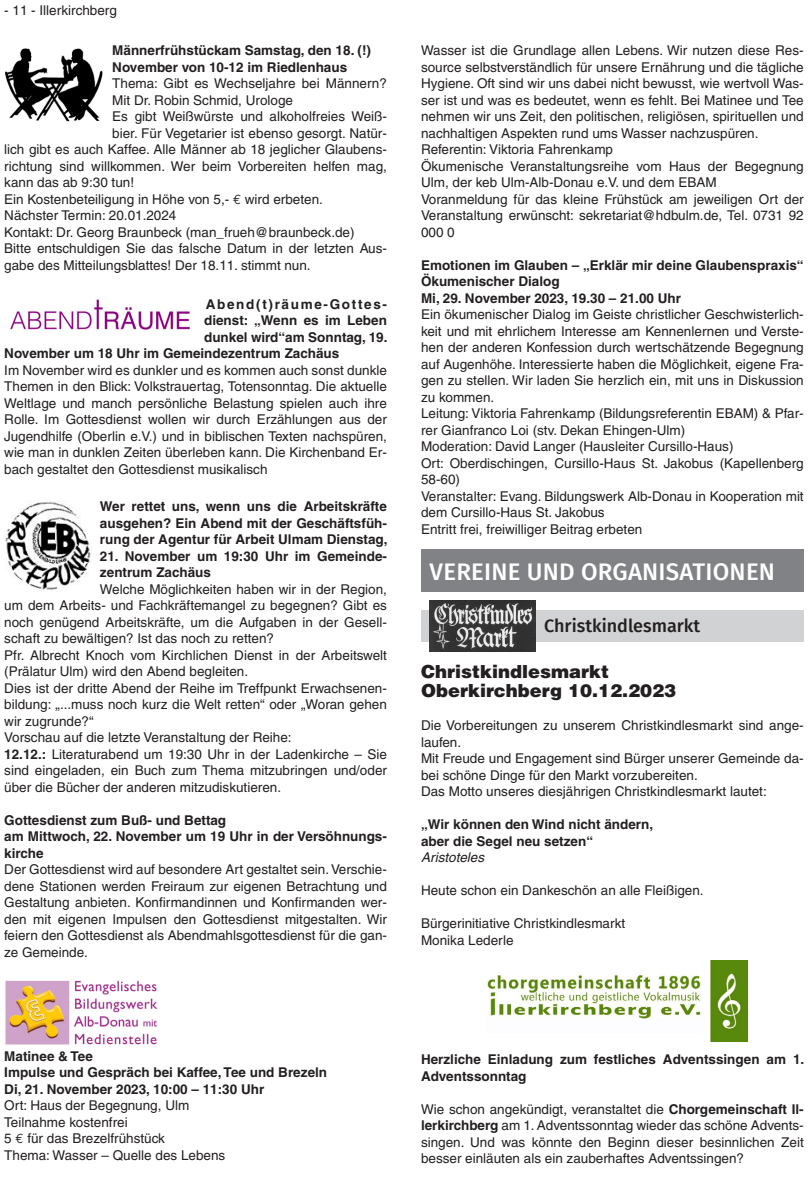
<style>
.page{position:relative;width:808px;height:1178px;background:#fff}
.page>*{position:absolute;margin:0;border:0;box-sizing:border-box;transform-origin:0 0}
.t1{font:500 24px "Fira Sans";letter-spacing:.01em;color:#fff}
.t2{font:900 18px/19.5px "Helvetica";color:#231f20}
.t3{font:500 18px "Fira Sans";color:#231f20}
.t4{font:13.5px/16.5px "Helvetica";color:#231f20}
.t5{font:700 13.5px/16.5px "Helvetica";color:#231f20}
.t6{font:700 13.5px "Helvetica";letter-spacing:.125em;color:#231f20}
.t7{font:italic 13.5px "Helvetica";color:#231f20}
.s1{font-family:"Euro Mono"}
.s2{font-weight:700}
</style>
<div class="page">
<img style="left:5px;top:48px;width:98px;height:73px">
<img style="left:10px;top:299px;width:180px;height:31px">
<img style="left:5px;top:502px;width:86px;height:88px">
<img style="left:5px;top:980px;width:153px;height:64px">
<div style="left:421px;top:549px;width:383px;height:43px;background:#808285"></div>
<div style="left:421px;top:610px;width:383px;height:32px;background:#d1d2d4"></div>
<img style="left:429px;top:601px;width:107px;height:50px">
<img style="left:487px;top:960px;width:260px;height:81px">
<p class="t4" style="left:4px;top:2px;width:114px">- 11 - Illerkirchberg</p>
<p class="t5" style="left:112px;top:42px;width:260px">Männerfrühstückam Samstag, den 18. (!)<br>November von 10-12 im Riedlenhaus</p>
<p class="t4" style="left:112px;top:75px;width:276px">Thema: Gibt es Wechseljahre bei Männern?</p>
<p class="t4" style="left:112px;top:92px;width:182px">Mit Dr. Robin Schmid, Urologe</p>
<p class="t4" style="left:112px;top:108px;width:276px">Es gibt Weißwürste und alkoholfreies Weiß-</p>
<p class="t4" style="left:112px;top:125px;width:276px">bier. Für Vegetarier ist ebenso gesorgt. Natür-</p>
<p class="t4" style="left:4px;top:141px;width:384px">lich gibt es auch Kaffee. Alle Männer ab 18 jeglicher Glaubens-</p>
<p class="t4" style="left:4px;top:158px;width:384px">richtung sind willkommen. Wer beim Vorbereiten helfen mag,</p>
<p class="t4" style="left:4px;top:174px;width:131px">kann das ab 9:30 tun!</p>
<p class="t4" style="left:4px;top:191px;width:320px">Ein Kostenbeteiligung in Höhe von 5,- <span class="s1">€</span> wird erbeten.</p>
<p class="t4" style="left:4px;top:207px;width:174px">Nächster Termin: 20.01.2024</p>
<p class="t4" style="left:4px;top:224px;width:352px">Kontakt: Dr. Georg Braunbeck (man_frueh@braunbeck.de)</p>
<p class="t4" style="left:4px;top:240px;width:384px">Bitte entschuldigen Sie das falsche Datum in der letzten Aus-</p>
<p class="t4" style="left:4px;top:257px;width:308px">gabe des Mitteilungsblattes! Der 18.11. stimmt nun.</p>
<p class="t6" style="left:206px;top:296px;width:183px">Abend(t)räume-Gottes-</p>
<p class="t5" style="left:204px;top:312px;width:184px">dienst: „Wenn es im Leben</p>
<p class="t5" style="left:204px;top:329px;width:185px">dunkel wird“am Sonntag, 19.</p>
<p class="t5" style="left:4px;top:345px;width:337px">November um 18 Uhr im Gemeindezentrum Zachäus</p>
<p class="t4" style="left:4px;top:362px;width:384px;text-align:justify">Im November wird es dunkler und es kommen auch sonst dunkle Themen in den Blick: Volkstrauertag, Totensonntag. Die aktuelle Weltlage und manch persönliche Belastung spielen auch ihre Rolle. Im Gottesdienst wollen wir durch Erzählungen aus der Jugendhilfe (Oberlin e.V.) und in biblischen Texten nachspüren, wie man in dunklen Zeiten überleben kann. Die Kirchenband Er&shy;bach gestaltet den Gottesdienst musikalisch</p>
<p class="t5" style="left:100px;top:498px;width:289px;text-align:justify">Wer rettet uns, wenn uns die Arbeitskräfte ausgehen? Ein Abend mit der Geschäftsfüh&shy;rung der Agentur für Arbeit Ulmam Dienstag,</p>
<p class="t5" style="left:100px;top:547px;width:289px">21. November um 19:30 Uhr im Gemeinde&shy;zentrum Zachäus</p>
<p class="t4" style="left:4px;top:581px;width:384px;text-indent:96px">Welche Möglichkeiten haben wir in der Region, um dem Arbeits- und Fachkräftemangel zu begegnen? Gibt es noch genügend Arbeitskräfte, um die Aufgaben in der Gesell&shy;schaft zu bewältigen? Ist das noch zu retten?<br>Pfr. Albrecht Knoch vom Kirchlichen Dienst in der Arbeitswelt (Prälatur Ulm) wird den Abend begleiten.<br>Dies ist der dritte Abend der Reihe im Treffpunkt Erwachsenen&shy;bildung: „...muss noch kurz die Welt retten“ oder „Woran gehen wir zugrunde?“<br>Vorschau auf die letzte Veranstaltung der Reihe:<br><span class="s2">12.12.:</span> Literaturabend um 19:30 Uhr in der Ladenkirche – Sie sind eingeladen, ein Buch zum Thema mitzubringen und/oder über die Bücher der anderen mitzudiskutieren.</p>
<p class="t5" style="left:4px;top:811px;width:384px">Gottesdienst zum Buß- und Bettag<br>am Mittwoch, 22. November um 19 Uhr in der Versöhnungs&shy;kirche</p>
<p class="t4" style="left:4px;top:861px;width:384px;text-align:justify">Der Gottesdienst wird auf besondere Art gestaltet sein. Verschie&shy;dene Stationen werden Freiraum zur eigenen Betrachtung und Gestaltung anbieten. Konfirmandinnen und Konfirmanden wer&shy;den mit eigenen Impulsen den Gottesdienst mitgestalten. Wir feiern den Gottesdienst als Abendmahlsgottesdienst für die gan&shy;ze Gemeinde.</p>
<p class="t4" style="left:421px;top:42px;width:384px">Wasser ist die Grundlage allen Lebens. Wir nutzen diese Res&shy;source selbstverständlich für unsere Ernährung und die tägliche Hygiene. Oft sind wir uns dabei nicht bewusst, wie wertvoll Was&shy;ser ist und was es bedeutet, wenn es fehlt. Bei Matinee und Tee nehmen wir uns Zeit, den politischen, religiösen, spirituellen und nachhaltigen Aspekten rund ums Wasser nachzuspüren.<br>Referentin: Viktoria Fahrenkamp<br>Ökumenische Veranstaltungsreihe vom Haus der Begegnung Ulm, der keb Ulm-Alb-Donau e.V. und dem EBAM Voranmeldung für das kleine Frühstück am jeweiligen Ort der Veranstaltung erwünscht: sekretariat@hdbulm.de, Tel. 0731 92<br>000 0</p>
<p class="t5" style="left:421px;top:256px;width:384px">Emotionen im Glauben – „Erklär mir deine Glaubenspraxis“<br>Ökumenischer Dialog<br>Mi, 29. November 2023, 19.30 – 21.00 Uhr</p>
<p class="t4" style="left:421px;top:306px;width:384px">Ein ökumenischer Dialog im Geiste christlicher Geschwisterlich&shy;keit und mit ehrlichem Interesse am Kennenlernen und Verste&shy;hen der anderen Konfession durch wertschätzende Begegnung auf Augenhöhe. Interessierte haben die Möglichkeit, eigene Fra&shy;gen zu stellen. Wir laden Sie herzlich ein, mit uns in Diskussion zu kommen.<br>Leitung: Viktoria Fahrenkamp (Bildungsreferentin EBAM) &amp; Pfar&shy;rer Gianfranco Loi (stv. Dekan Ehingen-Ulm)<br>Moderation: David Langer (Hausleiter Cursillo-Haus)<br>Ort: Oberdischingen, Cursillo-Haus St. Jakobus (Kapellenberg 58-60)<br>Veranstalter: Evang. Bildungswerk Alb-Donau in Kooperation mit dem Cursillo-Haus St. Jakobus<br>Entritt frei, freiwilliger Beitrag erbeten</p>
<h1 class="t1" style="left:430px;top:552px;width:347px">VEREINE UND ORGANISATIONEN</h1>
<h2 class="t3" style="left:544px;top:611px;width:158px">Christkindlesmarkt</h2>
<h2 class="t2" style="left:421px;top:661px;width:257px">Christkindlesmarkt<br>Oberkirchberg 10.12.2023</h2>
<p class="t4" style="left:421px;top:717px;width:384px">Die Vorbereitungen zu unserem Christkindlesmarkt sind ange&shy;laufen.<br>Mit Freude und Engagement sind Bürger unserer Gemeinde da&shy;bei schöne Dinge für den Markt vorzubereiten.<br>Das Motto unseres diesjährigen Christkindlesmarkt lautet:</p>
<p class="t5" style="left:421px;top:816px;width:234px">„Wir können den Wind nicht ändern, aber die Segel neu setzen“</p>
<p class="t7" style="left:421px;top:849px;width:65px">Aristoteles</p>
<p class="t4" style="left:421px;top:882px;width:284px">Heute schon ein Dankeschön an alle Fleißigen.</p>
<p class="t4" style="left:421px;top:915px;width:206px">Bürgerinitiative Christkindlesmarkt<br>Monika Lederle</p>
<p class="t5" style="left:4px;top:1047px;width:324px">Matinee &amp; Tee<br>Impulse und Gespräch bei Kaffee, Tee und Brezeln<br>Di, 21. November 2023, 10:00 – 11:30 Uhr</p>
<p class="t4" style="left:4px;top:1097px;width:223px">Ort: Haus der Begegnung, Ulm<br>Teilnahme kostenfrei<br>5 <span class="s1">€</span> für das Brezelfrühstück<br>Thema: Wasser – Quelle des Lebens</p>
<p class="t5" style="left:421px;top:1051px;width:385px">Herzliche Einladung zum festliches Adventssingen am 1.<br>Adventssonntag</p>
<p class="t4" style="left:421px;top:1101px;width:384px;text-align:justify">Wie schon angekündigt, veranstaltet die <span class="s2">Chorgemeinschaft Il&shy;lerkirchberg</span> am 1. Adventssonntag wieder das schöne Advents&shy;singen. Und was könnte den Beginn dieser besinnlichen Zeit besser einläuten als ein zauberhaftes Adventssingen?</p>
</div>
